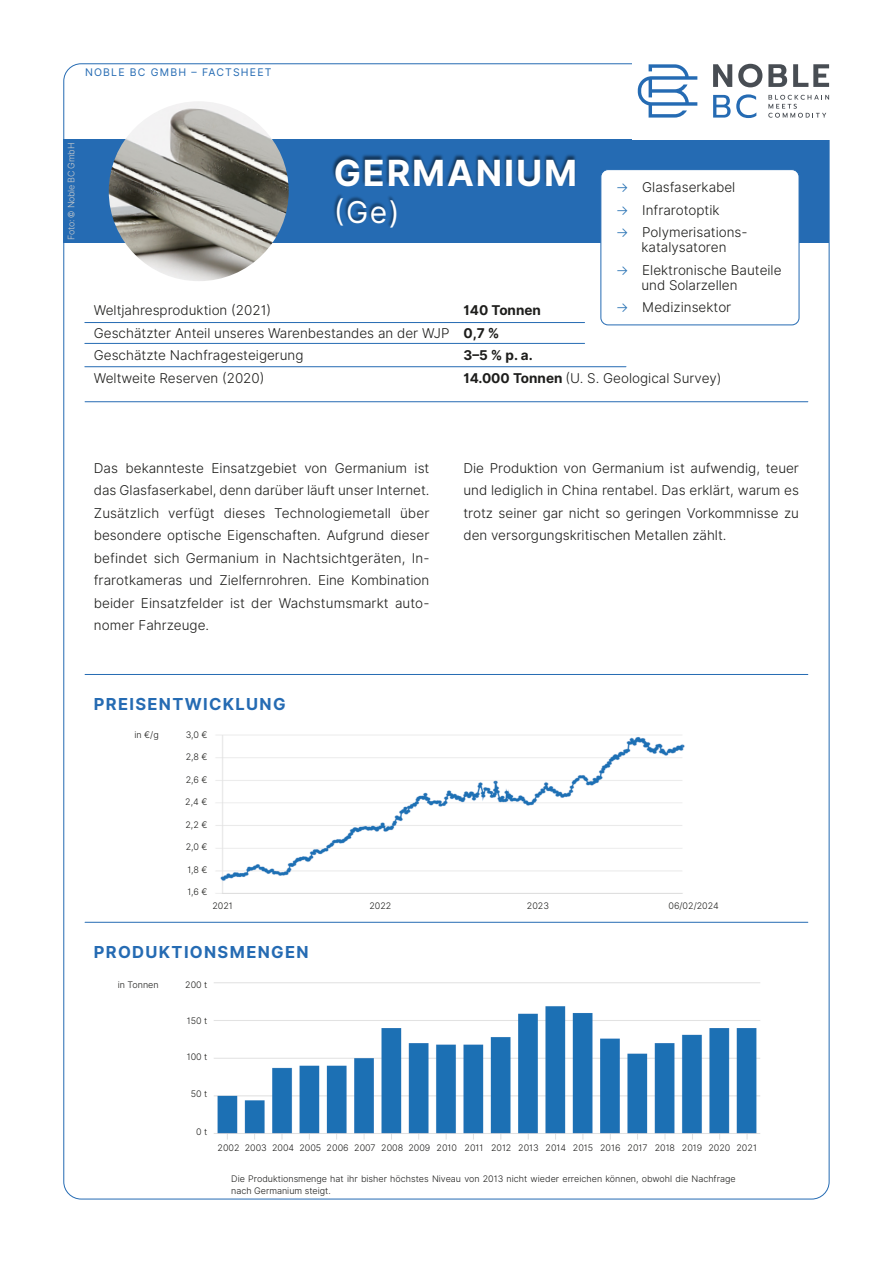
<style>
.page{position:relative;width:894px;height:1263px;background:#fff}
.page>*{position:absolute;margin:0;border:0;box-sizing:border-box;transform-origin:0 0}
.t1{font:700 36px "Inter";letter-spacing:.05em;color:#fff}
.t2{font:30px "Inter";color:#fff}
.t3{font:700 16.5px "Inter";letter-spacing:.08em;color:#256bb3}
.t4{font:13.5px/22.5px "Inter Light BETA";color:#1d1d1b;text-align:justify}
.t5{font:700 13.5px/22.5px "Inter";color:#1d1d1b}
.t6{font:10.5px "Inter";letter-spacing:.11em;color:#256bb3}
.t7{font:9px/12px "Inter Light BETA";color:#1d1d1b}
.t8{font:9px "Inter Light BETA";letter-spacing:-.03em;color:#ccc}
.s1{color:#2671b4}
.s2{font-family:"Inter";font-weight:700}
</style>
<div class="page">
<div style="left:64px;top:140px;width:765px;height:103px;background:#256bb3"></div>
<svg style="left:713px;top:64px;width:19px;height:23px"></svg>
<svg style="left:738px;top:64px;width:24px;height:23px"></svg>
<svg style="left:768px;top:64px;width:19px;height:23px"></svg>
<svg style="left:793px;top:64px;width:36px;height:23px"></svg>
<svg style="left:713px;top:94px;width:43px;height:24px"></svg>
<svg style="left:768px;top:95px;width:61px;height:23px"></svg>
<svg style="left:638px;top:64px;width:59px;height:54px"></svg>
<img style="left:109px;top:101px;width:180px;height:180px;border-radius:50%">
<img style="left:332px;top:154px;width:244px;height:72px">
<hr style="left:85px;top:401px;width:723px;height:1px;background:#256bb3">
<hr style="left:85px;top:674px;width:723px;height:1px;background:#256bb3">
<hr style="left:85px;top:922px;width:723px;height:1px;background:#256bb3">
<hr style="left:85px;top:322px;width:500px;height:1px;background:#256bb3">
<hr style="left:85px;top:343px;width:500px;height:1px;background:#256bb3">
<hr style="left:85px;top:366px;width:541px;height:1px;background:#256bb3">
<img style="left:215px;top:735px;width:470px;height:159px">
<img style="left:214px;top:982px;width:546px;height:158px">
<div style="left:601px;top:169px;width:198px;height:156px;background:#fff;border:1px solid #256bb3;border-radius:7px"></div>
<p class="t6" style="left:85px;top:66px;width:188px">NOBLE BC GMBH – FACTSHEET</p>
<p class="t8" style="left:66px;top:240px;width:98px;rotate:-90deg">Foto: © Noble BC GmbH</p>
<h1 class="t1" style="left:334px;top:151px;width:245px">GERMANIUM</h1>
<h2 class="t2" style="left:334px;top:194px;width:67px">(Ge)</h2>
<p class="t4" style="left:616px;top:176px;width:121px"><span class="s1">→</span> Glasfaserkabel</p>
<p class="t4" style="left:616px;top:199px;width:105px"><span class="s1">→</span> Infrarotoptik</p>
<p class="t4" style="left:616px;top:225px;width:133px;line-height:15px;text-align:center"><span class="s1">→</span> Polymerisations&shy;katalysatoren</p>
<p class="t4" style="left:641px;top:262px;width:142px;line-height:15px;text-indent:-26px"><span class="s1">→</span> Elektronische Bauteile und Solarzellen</p>
<p class="t4" style="left:616px;top:296px;width:117px"><span class="s1">→</span> Medizinsektor</p>
<p class="t4" style="left:94px;top:299px;width:357px;text-align:left">Weltjahresproduktion (2021)<br>Geschätzter Anteil unseres Warenbestandes an der WJP Geschätzte Nachfragesteigerung<br>Weltweite Reserven (2020)</p>
<p class="t5" style="left:463px;top:299px;width:79px">140 Tonnen<br>0,7 %<br>3–5 % p. a.</p>
<p class="t4" style="left:463px;top:366px;width:260px"><span class="s2">14.000 Tonnen</span> (U. S. Geological Survey)</p>
<p class="t4" style="left:94px;top:456px;width:337px">Das bekannteste Einsatzgebiet von Germanium ist das Glasfaserkabel, denn darüber läuft unser Internet.<br>Zusätzlich verfügt dieses Technologiemetall über besondere optische Eigenschaften. Aufgrund dieser befindet sich Germanium in Nachtsichtgeräten, In&shy;frarotkameras und Zielfernrohren. Eine Kombination beider Einsatzfelder ist der Wachstumsmarkt auto&shy;nomer Fahrzeuge.</p>
<p class="t4" style="left:463px;top:456px;width:337px">Die Produktion von Germanium ist aufwendig, teuer und lediglich in China rentabel. Das erklärt, warum es trotz seiner gar nicht so geringen Vorkommnisse zu den versorgungskritischen Metallen zählt.</p>
<p class="t3" style="left:94px;top:694px;width:193px">PREISENTWICKLUNG</p>
<p class="t7" style="left:134px;top:728px;width:26px">in €/g</p>
<p class="t7" style="left:186px;top:728px;width:23px">3,0 €</p>
<p class="t7" style="left:186px;top:751px;width:23px">2,8 €</p>
<p class="t7" style="left:186px;top:773px;width:23px">2,6 €</p>
<p class="t7" style="left:185px;top:796px;width:24px">2,4 €</p>
<p class="t7" style="left:185px;top:818px;width:24px">2,2 €</p>
<p class="t7" style="left:186px;top:841px;width:23px">2,0 €</p>
<p class="t7" style="left:187px;top:863px;width:22px">1,8 €</p>
<p class="t7" style="left:187px;top:886px;width:22px">1,6 €</p>
<p class="t7" style="left:212px;top:900px;width:22px">2021</p>
<p class="t3" style="left:94px;top:942px;width:216px">PRODUKTIONSMENGEN</p>
<p class="t7" style="left:118px;top:979px;width:43px">in Tonnen</p>
<p class="t7" style="left:185px;top:979px;width:24px">200 t</p>
<p class="t7" style="left:187px;top:1015px;width:22px">150 t</p>
<p class="t7" style="left:187px;top:1051px;width:22px">100 t</p>
<p class="t7" style="left:191px;top:1088px;width:18px">50 t</p>
<p class="t7" style="left:196px;top:1125px;width:13px">0 t</p>
<p class="t7" style="left:369px;top:900px;width:23px">2022</p>
<p class="t7" style="left:527px;top:900px;width:24px">2023</p>
<p class="t7" style="left:669px;top:900px;width:52px">06/02/2024</p>
<p class="t7" style="left:218px;top:1142px;width:541px">2002 2003 2004 2005 2006 2007 2008 2009 2010 2011 2012 2013 2014 2015 2016 2017 2018 2019 2020 2021</p>
<p class="t7" style="left:231px;top:1173px;width:506px">Die Produktionsmenge hat ihr bisher höchstes Niveau von 2013 nicht wieder erreichen können, obwohl die Nachfrage nach Germanium steigt.</p>
</div>
